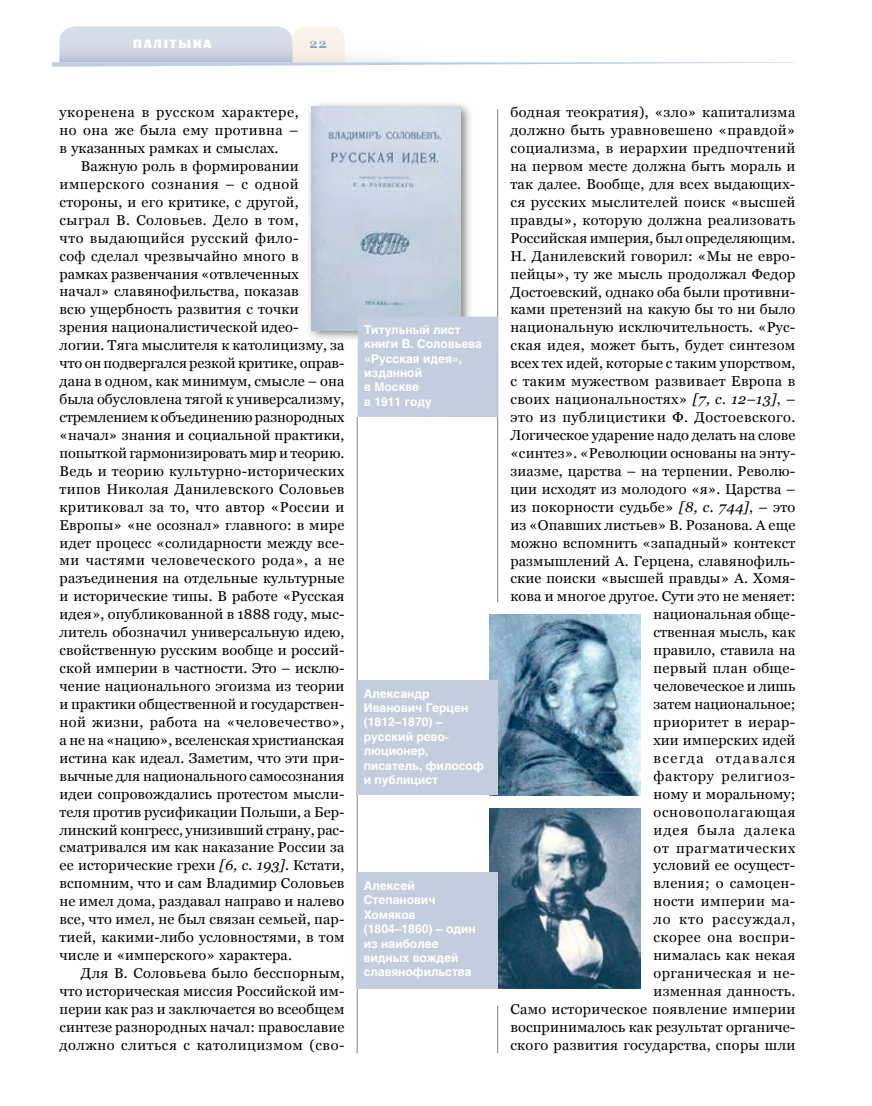
<style>
.page{position:relative;width:872px;height:1106px;background:#fff}
.page>*{position:absolute;margin:0;border:0;box-sizing:border-box;transform-origin:0 0}
.t1{font:14.25px/18px "Georgia";letter-spacing:.01em;color:#000;text-align:justify}
.t2{font:700 13.5px "Georgia";color:#8ea5c2}
.t3{font:700 12px/14.4px "Helios";color:#fff}
.t4{font:12px "Black Grotesk C";letter-spacing:.15em;color:#fff}
.s1{font-style:italic}
</style>
<div class="page">
<svg style="left:52px;top:26px;width:743px;height:41px"></svg>
<hr style="left:497px;top:109px;width:1px;height:493px;background:#818084">
<hr style="left:357px;top:417px;width:1px;height:636px;background:#818084">
<div style="left:305px;top:100px;width:175px;height:248px;background:#000;opacity:.5"></div>
<img style="left:311px;top:106px;width:150px;height:224px">
<div style="left:358px;top:317px;width:140px;height:100px;background:#c2cede"></div>
<img style="left:489px;top:615px;width:151px;height:180px">
<img style="left:489px;top:808px;width:151px;height:180px">
<div style="left:357px;top:680px;width:140px;height:115px;background:#c2cede"></div>
<div style="left:357px;top:872px;width:140px;height:116px;background:#c2cede"></div>
<hr style="left:497px;top:1005px;width:1px;height:48px;background:#818084">
<p class="t4" style="left:133px;top:36px;width:80px">палітыка</p>
<p class="t2" style="left:310px;top:35px;width:19px">22</p>
<p class="t1" style="left:60px;top:103px;width:241px">укоренена в русском характере, но она же была ему противна – в указанных рамках и смыслах.</p>
<p class="t1" style="left:60px;top:157px;width:286px;text-align:left;text-indent:21px">Важную роль в формировании имперского сознания – с одной стороны, и его критике, с другой, сыграл В. Соловьев. Дело в том,<br>что выдающийся русский фило-<br>соф сделал чрезвычайно много в рамках развенчания «отвлеченных начал» славянофильства, показав<br>всю ущербность развития с точки зрения националистической идео&shy;логии. Тяга мыслителя к католицизму, за что он подвергался резкой критике, оправ&shy;дана в одном, как минимум, смысле – она была обусловлена тягой к универсализму, стремлением к объединению разнородных «начал» знания и социальной практики, попыткой гармонизировать мир и теорию.<br>Ведь и теорию культурно-исторических типов Николая Данилевского Соловьев критиковал за то, что автор «России и Европы» «не осознал» главного: в мире идет процесс «солидарности между все&shy;ми частями человеческого рода», а не разъединения на отдельные культурные и исторические типы. В работе «Русская идея», опубликованной в 1888 году, мыс&shy;литель обозначил универсальную идею, свойственную русским вообще и россий&shy;ской империи в частности. Это – исклю&shy;чение национального эгоизма из теории и практики общественной и государствен&shy;ной жизни, работа на «человечество», а не на «нацию», вселенская христианская истина как идеал. Заметим, что эти при&shy;вычные для национального самосознания идеи сопровождались протестом мысли&shy;теля против русификации Польши, а Бер&shy;линский конгресс, унизивший страну, рас&shy;сматривался им как наказание России за ее исторические грехи <span class="s1">[6, с. 193]</span>. Кстати, вспомним, что и сам Владимир Соловьев не имел дома, раздавал направо и налево все, что имел, не был связан семьей, пар&shy;тией, какими-либо условностями, в том числе и «имперского» характера.</p>
<p class="t1" style="left:60px;top:964px;width:286px;text-indent:21px">Для В. Соловьева было бесспорным, что историческая миссия Российской им&shy;перии как раз и заключается во всеобщем синтезе разнородных начал: православие должно слиться с католицизмом (сво-</p>
<p class="t3" style="left:364px;top:322px;width:119px">Титульный лист книги В. Соловьева «Русская идея», изданной<br>в Москве<br>в 1911 году</p>
<p class="t3" style="left:364px;top:686px;width:121px">Александр<br>Иванович Герцен (1812–1870) – русский рево&shy;люционер, писатель, философ и публицист</p>
<p class="t3" style="left:364px;top:878px;width:113px">Алексей<br>Степанович<br>Хомяков (1804–1860) – один из наиболее видных вождей славянофильства</p>
<p class="t1" style="left:510px;top:103px;width:286px;text-align:right">бодная теократия), «зло» капитализма должно быть уравновешено «правдой» социализма, в иерархии предпочтений на первом месте должна быть мораль и так далее. Вообще, для всех выдающих&shy;ся русских мыслителей поиск «высшей правды», которую должна реализовать<br>Российская империя, был определяющим.<br>Н. Данилевский говорил: «Мы не евро&shy;пейцы», ту же мысль продолжал Федор<br>Достоевский, однако оба были противни&shy;ками претензий на какую бы то ни было национальную исключительность. «Рус&shy;ская идея, может быть, будет синтезом всех тех идей, которые с таким упорством, с таким мужеством развивает Европа в своих национальностях» <span class="s1">[7, с. 12–13]</span>, – это из публицистики Ф. Достоевского.<br>Логическое ударение надо делать на слове «синтез». «Революции основаны на энту&shy;зиазме, царства – на терпении. Револю&shy;ции исходят из молодого «я». Царства – из покорности судьбе» <span class="s1">[8, с. 744]</span>, – это из «Опавших листьев» В. Розанова. А еще можно вспомнить «западный» контекст размышлений А. Герцена, славянофиль&shy;ские поиски «высшей правды» А. Хомя&shy;кова и многое другое. Сути это не меняет: национальная обще-<br>ственная мысль, как<br>правило, ставила на<br>первый план обще-<br>человеческое и лишь<br>затем национальное;<br>приоритет в иерар-<br>хии имперских идей<br>всегда отдавался<br>фактору религиоз-<br>ному и моральному; основополагающая<br>идея была далека<br>от прагматических<br>условий ее осущест-<br>вления; о самоцен-<br>ности империи ма-<br>ло кто рассуждал,<br>скорее она воспри-<br>нималась как некая<br>органическая и не-<br>изменная данность.<br>Само историческое появление империи воспринималось как результат органиче&shy;ского развития государства, споры шли</p>
</div>
